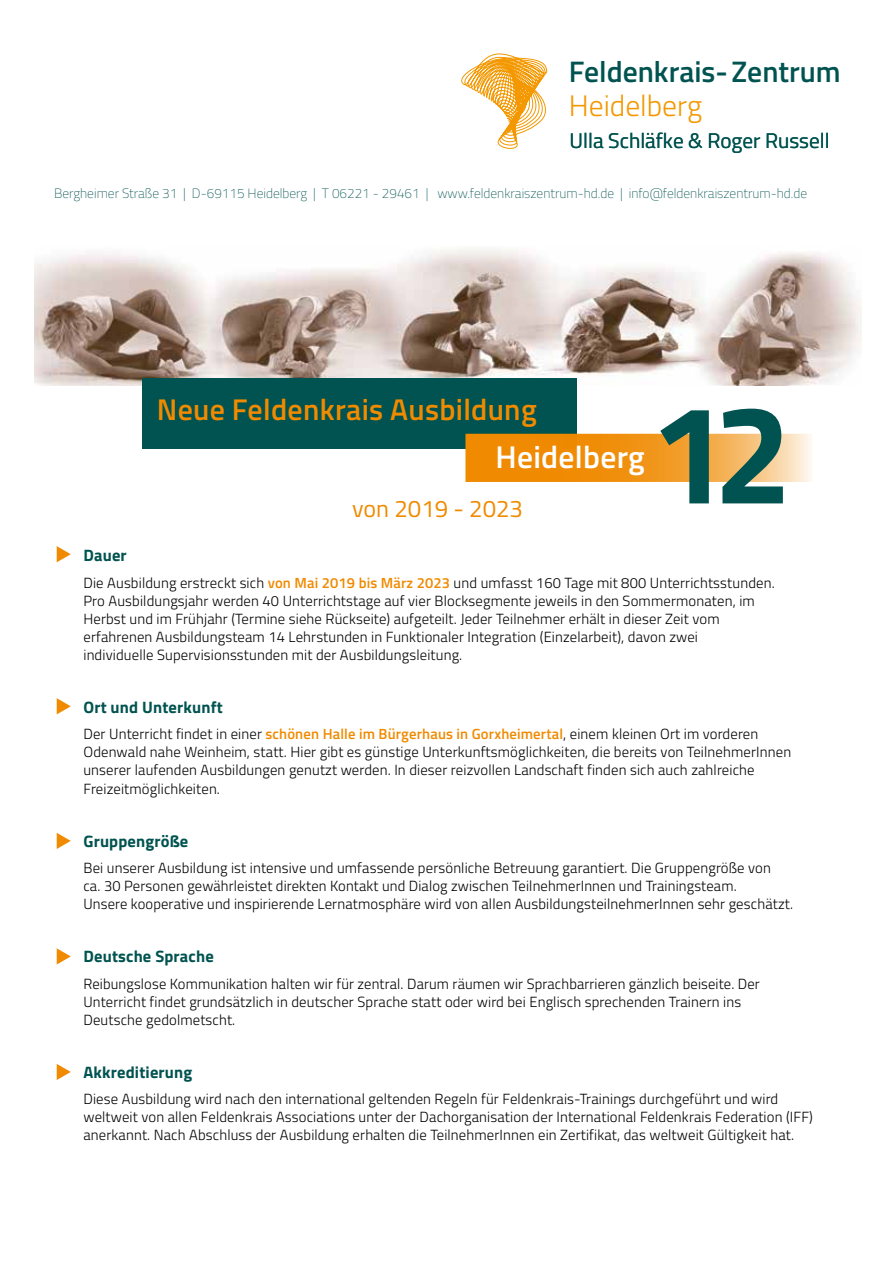
<style>
.page{position:relative;width:893px;height:1263px;background:#fff}
.page>*{position:absolute;margin:0;border:0;box-sizing:border-box;transform-origin:0 0}
.t1{font:700 141px "Titillium Web";color:#005350}
.t2{font:600 31.5px "Titillium Web";letter-spacing:.01em;color:#fff}
.t3{font:600 30px "Titillium Web";letter-spacing:.01em;color:#f08a00}
.t4{font:600 29.7px "Titillium Web";color:#005350}
.t5{font:300 29.7px "Titillium Web";color:#f39800}
.t6{font:24px "Titillium Web";color:#f08a00}
.t7{font:21.15px "Titillium Web";color:#005350}
.t8{font:700 16.5px "Titillium Web";letter-spacing:.01em;color:#005350}
.t9{font:300 14.7px/18px "Titillium Web";letter-spacing:.01em;color:#000}
.t10{font:100 13.5px "Titillium Web";color:#005350}
.s1{font-weight:600;color:#f08a00}
</style>
<div class="page">
<svg style="left:461px;top:53px;width:87px;height:96px"></svg>
<img style="left:34px;top:248px;width:828px;height:138px">
<div style="left:142px;top:378px;width:435px;height:71px;background:#005350"></div>
<svg style="left:465px;top:434px;width:347px;height:48px;background:#f2a235"></svg>
<svg style="left:57px;top:546px;width:14px;height:16px"></svg>
<svg style="left:57px;top:698px;width:14px;height:16px"></svg>
<svg style="left:57px;top:833px;width:14px;height:16px"></svg>
<svg style="left:57px;top:948px;width:14px;height:16px"></svg>
<svg style="left:57px;top:1064px;width:14px;height:16px"></svg>
<h3 class="t4" style="left:569px;top:49px;width:273px">Feldenkrais-Zentrum</h3>
<h3 class="t5" style="left:569px;top:84px;width:135px">Heidelberg</h3>
<h3 class="t7" style="left:570px;top:125px;width:261px">Ulla Schläfke &amp; Roger Russell</h3>
<p class="t10" style="left:54px;top:184px;width:755px">Bergheimer Straße 31 | D-69115 Heidelberg | T 06221 - 29461 | www.feldenkraiszentrum-hd.de | info@feldenkraiszentrum-hd.de</p>
<h3 class="t3" style="left:157px;top:387px;width:381px">Neue Feldenkrais Ausbildung</h3>
<h2 class="t2" style="left:496px;top:433px;width:151px">Heidelberg</h2>
<h3 class="t6" style="left:352px;top:491px;width:172px">von 2019 - 2023</h3>
<h1 class="t1" style="left:650px;top:346px;width:144px">12</h1>
<p class="t8" style="left:83px;top:543px;width:45px">Dauer</p>
<p class="t9" style="left:83px;top:573px;width:693px">Die Ausbildung erstreckt sich <span class="s1">von Mai 2019 bis März 2023</span> und umfasst 160 Tage mit 800 Unterrichtsstunden.<br>Pro Ausbildungsjahr werden 40 Unterrichtstage auf vier Blocksegmente jeweils in den Sommermonaten, im Herbst und im Frühjahr (Termine siehe Rückseite) aufgeteilt. Jeder Teilnehmer erhält in dieser Zeit vom erfahrenen Ausbildungsteam 14 Lehrstunden in Funktionaler Integration (Einzelarbeit), davon zwei<br>individuelle Supervisionsstunden mit der Ausbildungsleitung.</p>
<p class="t8" style="left:83px;top:695px;width:141px">Ort und Unterkunft</p>
<p class="t9" style="left:83px;top:725px;width:709px">Der Unterricht findet in einer <span class="s1">schönen Halle im Bürgerhaus in Gorxheimertal</span>, einem kleinen Ort im vorderen Odenwald nahe Weinheim, statt. Hier gibt es günstige Unterkunftsmöglichkeiten, die bereits von TeilnehmerInnen unserer laufenden Ausbildungen genutzt werden. In dieser reizvollen Landschaft finden sich auch zahlreiche Freizeitmöglichkeiten.</p>
<p class="t8" style="left:83px;top:828px;width:106px">Gruppengröße</p>
<p class="t9" style="left:83px;top:858px;width:711px">Bei unserer Ausbildung ist intensive und umfassende persönliche Betreuung garantiert. Die Gruppengröße von<br>ca. 30 Personen gewährleistet direkten Kontakt und Dialog zwischen TeilnehmerInnen und Trainingsteam.<br>Unsere kooperative und inspirierende Lernatmosphäre wird von allen AusbildungsteilnehmerInnen sehr geschätzt.</p>
<p class="t8" style="left:83px;top:944px;width:132px">Deutsche Sprache</p>
<p class="t9" style="left:83px;top:974px;width:678px">Reibungslose Kommunikation halten wir für zentral. Darum räumen wir Sprachbarrieren gänzlich beiseite. Der<br>Unterricht findet grundsätzlich in deutscher Sprache statt oder wird bei Englisch sprechenden Trainern ins<br>Deutsche gedolmetscht.</p>
<p class="t8" style="left:83px;top:1059px;width:110px">Akkreditierung</p>
<p class="t9" style="left:83px;top:1089px;width:731px">Diese Ausbildung wird nach den international geltenden Regeln für Feldenkrais-Trainings durchgeführt und wird weltweit von allen Feldenkrais Associations unter der Dachorganisation der International Feldenkrais Federation (IFF) anerkannt. Nach Abschluss der Ausbildung erhalten die TeilnehmerInnen ein Zertifikat, das weltweit Gültigkeit hat.</p>
</div>
